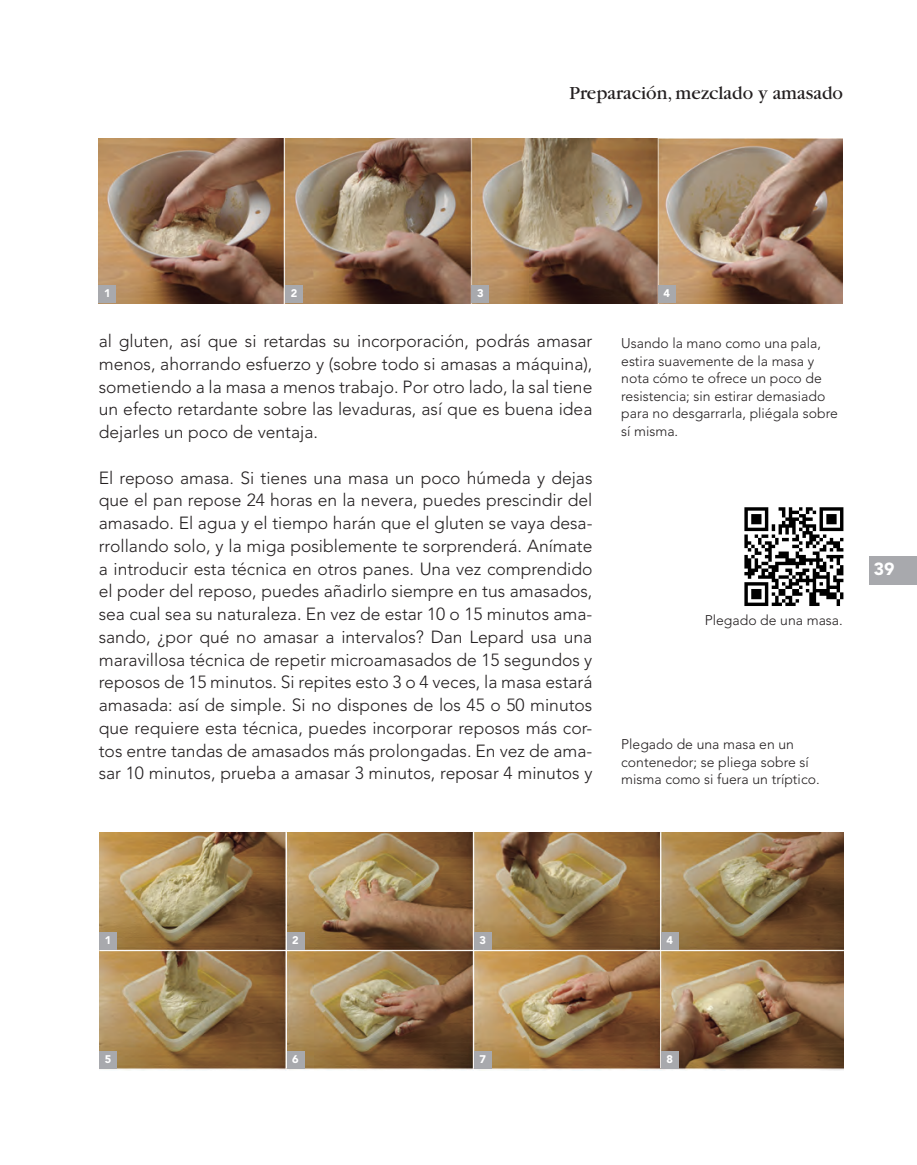
<style>
.page{position:relative;width:917px;height:1165px;background:#fff}
.page>*{position:absolute;margin:0;border:0;box-sizing:border-box;transform-origin:0 0}
.t1{font:19.25px "Garamond";color:#231f20}
.t2{font:300 17.5px/22.8px "Avenir";color:#231f20;text-align:justify}
.t3{font:900 17.5px "Avenir";color:#fff}
.t4{font:300 14px/17.5px "Avenir";color:#231f20}
.t5{font:900 11.03px "Avenir";color:#fff}
</style>
<div class="page">
<div style="left:869px;top:556px;width:48px;height:29px;background:#a8a9ad"></div>
<img style="left:99px;top:138px;width:743px;height:165px">
<div style="left:99px;top:286px;width:17px;height:17px;background:#a8a9ad"></div>
<div style="left:285px;top:286px;width:18px;height:17px;background:#a8a9ad"></div>
<div style="left:472px;top:286px;width:17px;height:17px;background:#a8a9ad"></div>
<div style="left:658px;top:286px;width:17px;height:17px;background:#a8a9ad"></div>
<img style="left:100px;top:832px;width:744px;height:239px">
<hr style="left:100px;top:950px;width:744px;height:1px;background:#fff">
<hr style="left:286px;top:832px;width:1px;height:236px;background:#fff">
<hr style="left:473px;top:832px;width:1px;height:236px;background:#fff">
<hr style="left:660px;top:832px;width:1px;height:236px;background:#fff">
<div style="left:100px;top:932px;width:17px;height:18px;background:#a8a9ad"></div>
<div style="left:100px;top:1051px;width:17px;height:17px;background:#a8a9ad"></div>
<div style="left:287px;top:932px;width:17px;height:18px;background:#a8a9ad"></div>
<div style="left:287px;top:1051px;width:17px;height:17px;background:#a8a9ad"></div>
<div style="left:474px;top:932px;width:17px;height:18px;background:#a8a9ad"></div>
<div style="left:474px;top:1051px;width:17px;height:17px;background:#a8a9ad"></div>
<div style="left:661px;top:932px;width:17px;height:18px;background:#a8a9ad"></div>
<div style="left:661px;top:1051px;width:17px;height:17px;background:#a8a9ad"></div>
<img style="left:744px;top:507px;width:99px;height:99px">
<p class="t1" style="left:569px;top:83px;width:275px">Preparación, mezclado y amasado</p>
<p class="t5" style="left:104px;top:287px;width:8px">1</p>
<p class="t5" style="left:291px;top:287px;width:8px">2</p>
<p class="t5" style="left:477px;top:287px;width:8px">3</p>
<p class="t5" style="left:663px;top:287px;width:8px">4</p>
<p class="t2" style="left:99px;top:330px;width:495px">al gluten, así que si retardas su incorporación, podrás amasar menos, ahorrando esfuerzo y (sobre todo si amasas a máquina), sometiendo a la masa a menos trabajo. Por otro lado, la sal tiene un efecto retardante sobre las levaduras, así que es buena idea dejarles un poco de ventaja.</p>
<p class="t2" style="left:99px;top:466px;width:495px">El reposo amasa. Si tienes una masa un poco húmeda y dejas que el pan repose 24 horas en la nevera, puedes prescindir del amasado. El agua y el tiempo harán que el gluten se vaya desa&shy;rrollando solo, y la miga posiblemente te sorprenderá. Anímate a introducir esta técnica en otros panes. Una vez comprendido el poder del reposo, puedes añadirlo siempre en tus amasados, sea cual sea su naturaleza. En vez de estar 10 o 15 minutos ama&shy;sando, ¿por qué no amasar a intervalos? Dan Lepard usa una maravillosa técnica de repetir microamasados de 15 segundos y reposos de 15 minutos. Si repites esto 3 o 4 veces, la masa estará amasada: así de simple. Si no dispones de los 45 o 50 minutos que requiere esta técnica, puedes incorporar reposos más cor&shy;tos entre tandas de amasados más prolongadas. En vez de ama&shy;sar 10 minutos, prueba a amasar 3 minutos, reposar 4 minutos y</p>
<p class="t4" style="left:621px;top:335px;width:218px">Usando la mano como una pala, estira suavemente de la masa y nota cómo te ofrece un poco de resistencia; sin estirar demasiado para no desgarrarla, pliégala sobre sí misma.</p>
<p class="t4" style="left:705px;top:612px;width:140px">Plegado de una masa.</p>
<p class="t4" style="left:621px;top:736px;width:200px">Plegado de una masa en un contenedor; se pliega sobre sí misma como si fuera un tríptico.</p>
<p class="t3" style="left:874px;top:558px;width:22px">39</p>
<p class="t5" style="left:105px;top:933px;width:8px">1</p>
<p class="t5" style="left:105px;top:1052px;width:8px">5</p>
<p class="t5" style="left:292px;top:933px;width:8px">2</p>
<p class="t5" style="left:292px;top:1052px;width:8px">6</p>
<p class="t5" style="left:479px;top:933px;width:8px">3</p>
<p class="t5" style="left:479px;top:1052px;width:8px">7</p>
<p class="t5" style="left:666px;top:933px;width:8px">4</p>
<p class="t5" style="left:666px;top:1052px;width:8px">8</p>
</div>
